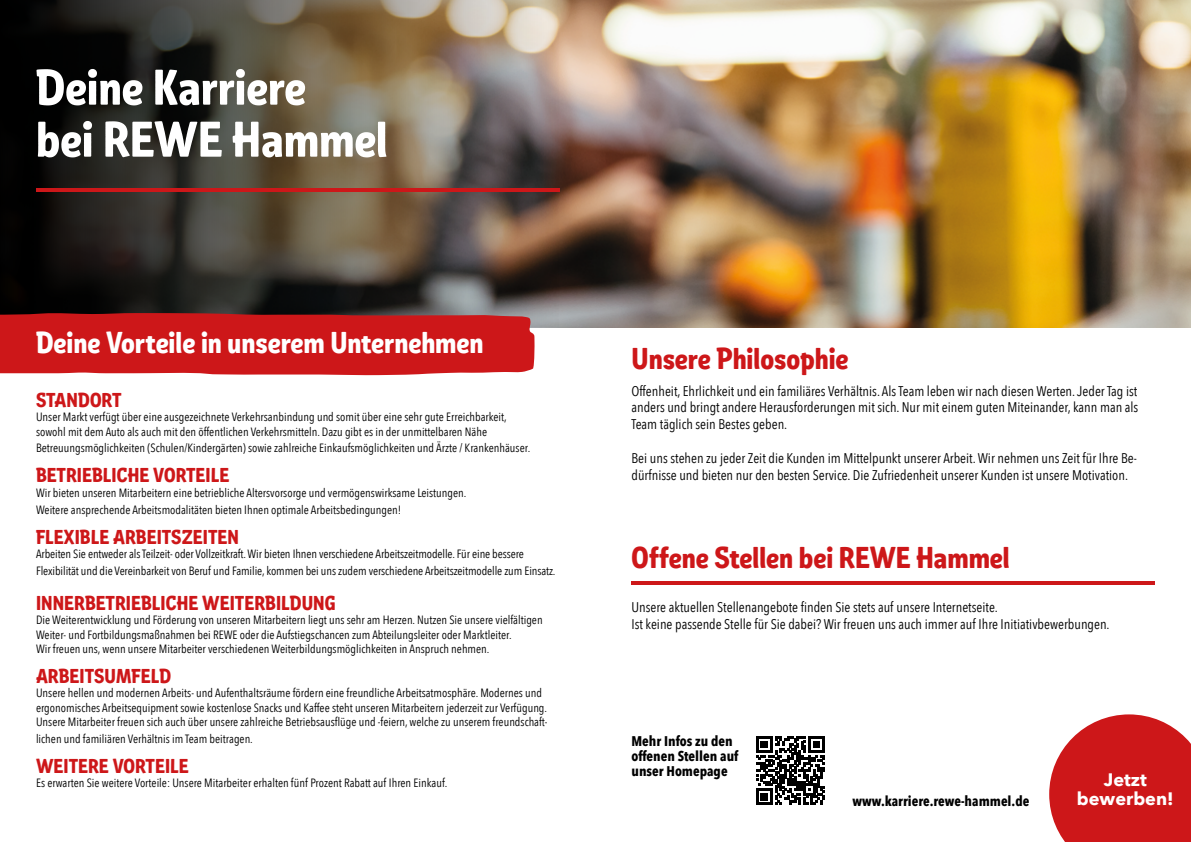
<style>
.page{position:relative;width:1191px;height:842px;background:#fff}
.page>*{position:absolute;margin:0;border:0;box-sizing:border-box;transform-origin:0 0}
.t1{font:700 50px/52px "REWE Mato";color:#fff}
.t2{font:700 30px "REWE Mato";color:#cd1719}
.t3{font:700 30px "REWE Mato";color:#fff}
.t4{font:700 20px "REWE Mato";color:#cd1719}
.t5{font:700 18px/19.5px "Avenir Next";color:#fff;text-align:center}
.t6{font:14px/16.8px "Avenir Next Condensed";color:#000}
.t7{font:700 14px/15px "Avenir Next Condensed";color:#000}
.t8{font:12px/14.4px "Avenir Next Condensed";color:#000}
</style>
<div class="page">
<img style="left:559px;top:0;width:632px;height:327px">
<svg style="left:0;top:0;width:559px;height:327px;background:#4a4338"></svg>
<hr style="left:36px;top:189px;width:523px;height:3px;background:#cd1719">
<svg style="left:1049px;top:714px;width:142px;height:128px;background:#d33436"></svg>
<svg style="left:0;top:312px;width:535px;height:63px;background:#c81e20"></svg>
<hr style="left:631px;top:581px;width:524px;height:3px;background:#cd1719">
<svg style="left:756px;top:736px;width:69px;height:69px"></svg>
<h1 class="t1" style="left:36px;top:57px;width:353px">Deine Karriere<br>bei REWE Hammel</h1>
<h2 class="t3" style="left:36px;top:319px;width:449px">Deine Vorteile in unserem Unternehmen</h2>
<h2 class="t2" style="left:631px;top:334px;width:219px">Unsere Philosophie</h2>
<p class="t6" style="left:631px;top:382px;width:508px;text-align:justify">Offenheit, Ehrlichkeit und ein familiäres Verhältnis. Als Team leben wir nach diesen Werten. Jeder Tag ist anders und bringt andere Herausforderungen mit sich. Nur mit einem guten Miteinander, kann man als Team täglich sein Bestes geben.</p>
<p class="t6" style="left:631px;top:449px;width:507px">Bei uns stehen zu jeder Zeit die Kunden im Mittelpunkt unserer Arbeit. Wir nehmen uns Zeit für Ihre Be&shy;dürfnisse und bieten nur den besten Service. Die Zufriedenheit unserer Kunden ist unsere Motivation.</p>
<h3 class="t4" style="left:36px;top:384px;width:87px">STANDORT</h3>
<p class="t8" style="left:36px;top:409px;width:472px">Unser Markt verfügt über eine ausgezeichnete Verkehrsanbindung und somit über eine sehr gute Erreichbarkeit, sowohl mit dem Auto als auch mit den öffentlichen Verkehrsmitteln. Dazu gibt es in der unmittelbaren Nähe</p>
<p class="t8" style="left:36px;top:440px;width:496px">Betreuungsmöglichkeiten (Schulen/Kindergärten) sowie zahlreiche Einkaufsmöglichkeiten und Ärzte / Krankenhäuser.</p>
<h3 class="t4" style="left:36px;top:459px;width:195px">BETRIEBLICHE VORTEILE</h3>
<p class="t8" style="left:36px;top:484px;width:432px;line-height:16.8px">Wir bieten unseren Mitarbeitern eine betriebliche Altersvorsorge und vermögenswirksame Leistungen.<br>Weitere ansprechende Arbeitsmodalitäten bieten Ihnen optimale Arbeitsbedingungen!</p>
<h3 class="t4" style="left:36px;top:521px;width:204px">FLEXIBLE ARBEITSZEITEN</h3>
<p class="t8" style="left:36px;top:545px;width:521px;line-height:16.8px">Arbeiten Sie entweder als Teilzeit- oder Vollzeitkraft. Wir bieten Ihnen verschiedene Arbeitszeitmodelle. Für eine bessere<br>Flexibilität und die Vereinbarkeit von Beruf und Familie, kommen bei uns zudem verschiedene Arbeitszeitmodelle zum Einsatz.</p>
<h3 class="t4" style="left:36px;top:587px;width:301px">INNERBETRIEBLICHE WEITERBILDUNG</h3>
<p class="t8" style="left:36px;top:612px;width:508px">Die Weiterentwicklung und Förderung von unseren Mitarbeitern liegt uns sehr am Herzen. Nutzen Sie unsere vielfältigen<br>Weiter- und Fortbildungsmaßnahmen bei REWE oder die Aufstiegschancen zum Abteilungsleiter oder Marktleiter.<br>Wir freuen uns, wenn unsere Mitarbeiter verschiedenen Weiterbildungsmöglichkeiten in Anspruch nehmen.</p>
<h3 class="t4" style="left:36px;top:660px;width:137px">ARBEITSUMFELD</h3>
<p class="t8" style="left:36px;top:685px;width:513px">Unsere hellen und modernen Arbeits- und Aufenthaltsräume fördern eine freundliche Arbeitsatmosphäre. Modernes und ergonomisches Arbeitsequipment sowie kostenlose Snacks und Kaffee steht unseren Mitarbeitern jederzeit zur Verfügung.<br>Unsere Mitarbeiter freuen sich auch über unsere zahlreiche Betriebsausflüge und -feiern, welche zu unserem freundschaft-</p>
<p class="t8" style="left:36px;top:731px;width:218px">lichen und familiären Verhältnis im Team beitragen.</p>
<h3 class="t4" style="left:36px;top:750px;width:154px">WEITERE VORTEILE</h3>
<p class="t8" style="left:36px;top:775px;width:413px">Es erwarten Sie weitere Vorteile: Unsere Mitarbeiter erhalten fünf Prozent Rabatt auf Ihren Einkauf.</p>
<h3 class="t5" style="left:1077px;top:769px;width:98px">Jetzt bewerben!</h3>
<h2 class="t2" style="left:631px;top:534px;width:380px">Offene Stellen bei REWE Hammel</h2>
<p class="t6" style="left:631px;top:598px;width:479px">Unsere aktuellen Stellenangebote finden Sie stets auf unsere Internetseite.<br>Ist keine passende Stelle für Sie dabei? Wir freuen uns auch immer auf Ihre Initiativbewerbungen.</p>
<p class="t7" style="left:631px;top:733px;width:108px">Mehr Infos zu den offenen Stellen auf unser Homepage</p>
<p class="t7" style="left:852px;top:794px;width:178px">www.karriere.rewe-hammel.de</p>
</div>
